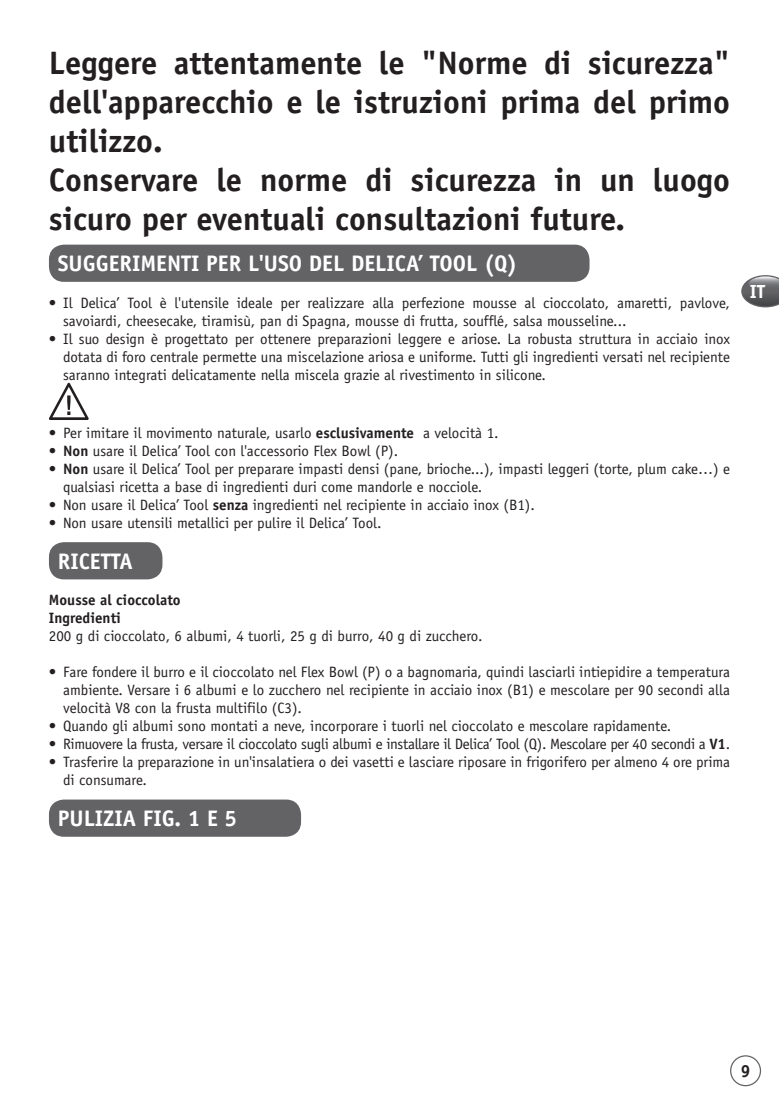
<style>
.page{position:relative;width:779px;height:1105px;background:#fff}
.page>*{position:absolute;margin:0;border:0;box-sizing:border-box;transform-origin:0 0}
.t1{font:700 32.5px/39px "Officina Sans";color:#231f20}
.t2{font:700 22.5px "Officina Sans";color:#fff}
.t3{font:700 19px "Officina Sans";color:#fff}
.t4{font:700 17.5px "Officina Sans";color:#231f20}
.t5{font:15px/18px "Officina Sans";color:#231f20}
.t6{font:15px "Officina Sans";letter-spacing:-.02em;color:#231f20}
.t7{font:700 15px/18px "Officina Sans";color:#231f20}
.s1{font-weight:700}
</style>
<div class="page">
<div style="left:729px;top:1055px;width:31px;height:31px;border:1px solid #636366;border-radius:50%"></div>
<svg style="left:741px;top:275px;width:37px;height:32px"></svg>
<div style="left:49px;top:245px;width:540px;height:37px;background:#636366;border-radius:15px"></div>
<div style="left:49px;top:542px;width:113px;height:37px;background:#636366;border-radius:15px"></div>
<div style="left:49px;top:799px;width:252px;height:38px;background:#636366;border-radius:15px"></div>
<svg style="left:49px;top:383px;width:40px;height:37px"></svg>
<h1 class="t1" style="left:49px;top:44px;width:682px">Leggere attentamente le "Norme di sicurezza" dell'apparecchio e le istruzioni prima del primo utilizzo.<br>Conservare le norme di sicurezza in un luogo sicuro per eventuali consultazioni future.</h1>
<h2 class="t2" style="left:58px;top:249px;width:461px">SUGGERIMENTI PER L'USO DEL DELICA’ TOOL (Q)</h2>
<p class="t5" style="left:63px;top:294px;width:668px;text-indent:-14px">• Il Delica’ Tool è l'utensile ideale per realizzare alla perfezione mousse al cioccolato, amaretti, pavlove, savoiardi, cheesecake, tiramisù, pan di Spagna, mousse di frutta, soufflé, salsa mousseline...</p>
<p class="t5" style="left:63px;top:330px;width:668px;text-align:justify;text-indent:-14px">• Il suo design è progettato per ottenere preparazioni leggere e ariose. La robusta struttura in acciaio inox dotata di foro centrale permette una miscelazione ariosa e uniforme. Tutti gli ingredienti versati nel recipiente saranno integrati delicatamente nella miscela grazie al rivestimento in silicone.</p>
<p class="t5" style="left:49px;top:424px;width:451px">• Per imitare il movimento naturale, usarlo <span class="s1">esclusivamente</span> a velocità 1.</p>
<p class="t5" style="left:49px;top:442px;width:350px">• <span class="s1">Non</span> usare il Delica’ Tool con l'accessorio Flex Bowl (P).</p>
<p class="t5" style="left:63px;top:460px;width:668px;text-indent:-14px">• <span class="s1">Non</span> usare il Delica’ Tool per preparare impasti densi (pane, brioche...), impasti leggeri (torte, plum cake…) e qualsiasi ricetta a base di ingredienti duri come mandorle e nocciole.</p>
<p class="t5" style="left:49px;top:496px;width:487px">• Non usare il Delica’ Tool <span class="s1">senza</span> ingredienti nel recipiente in acciaio inox (B1).</p>
<p class="t5" style="left:49px;top:514px;width:334px">• Non usare utensili metallici per pulire il Delica’ Tool.</p>
<h2 class="t2" style="left:58px;top:547px;width:76px">RICETTA</h2>
<p class="t7" style="left:49px;top:591px;width:133px">Mousse al cioccolato<br>Ingredienti</p>
<p class="t5" style="left:49px;top:627px;width:435px">200 g di cioccolato, 6 albumi, 4 tuorli, 25 g di burro, 40 g di zucchero.</p>
<p class="t5" style="left:63px;top:663px;width:668px;text-align:justify;text-indent:-14px">• Fare fondere il burro e il cioccolato nel Flex Bowl (P) o a bagnomaria, quindi lasciarli intiepidire a temperatura ambiente. Versare i 6 albumi e lo zucchero nel recipiente in acciaio inox (B1) e mescolare per 90 secondi alla velocità V8 con la frusta multifilo (C3).</p>
<p class="t5" style="left:49px;top:717px;width:623px">• Quando gli albumi sono montati a neve, incorporare i tuorli nel cioccolato e mescolare rapidamente.</p>
<p class="t6" style="left:49px;top:735px;width:682px">• Rimuovere la frusta, versare il cioccolato sugli albumi e installare il Delica’ Tool (Q). Mescolare per 40 secondi a <span class="s1">V1</span>.</p>
<p class="t5" style="left:63px;top:753px;width:668px;text-indent:-14px">• Trasferire la preparazione in un'insalatiera o dei vasetti e lasciare riposare in frigorifero per almeno 4 ore prima di consumare.</p>
<h2 class="t2" style="left:58px;top:804px;width:181px">PULIZIA FIG. 1 E 5</h2>
<p class="t3" style="left:749px;top:279px;width:17px">IT</p>
<p class="t4" style="left:740px;top:1060px;width:11px">9</p>
</div>
